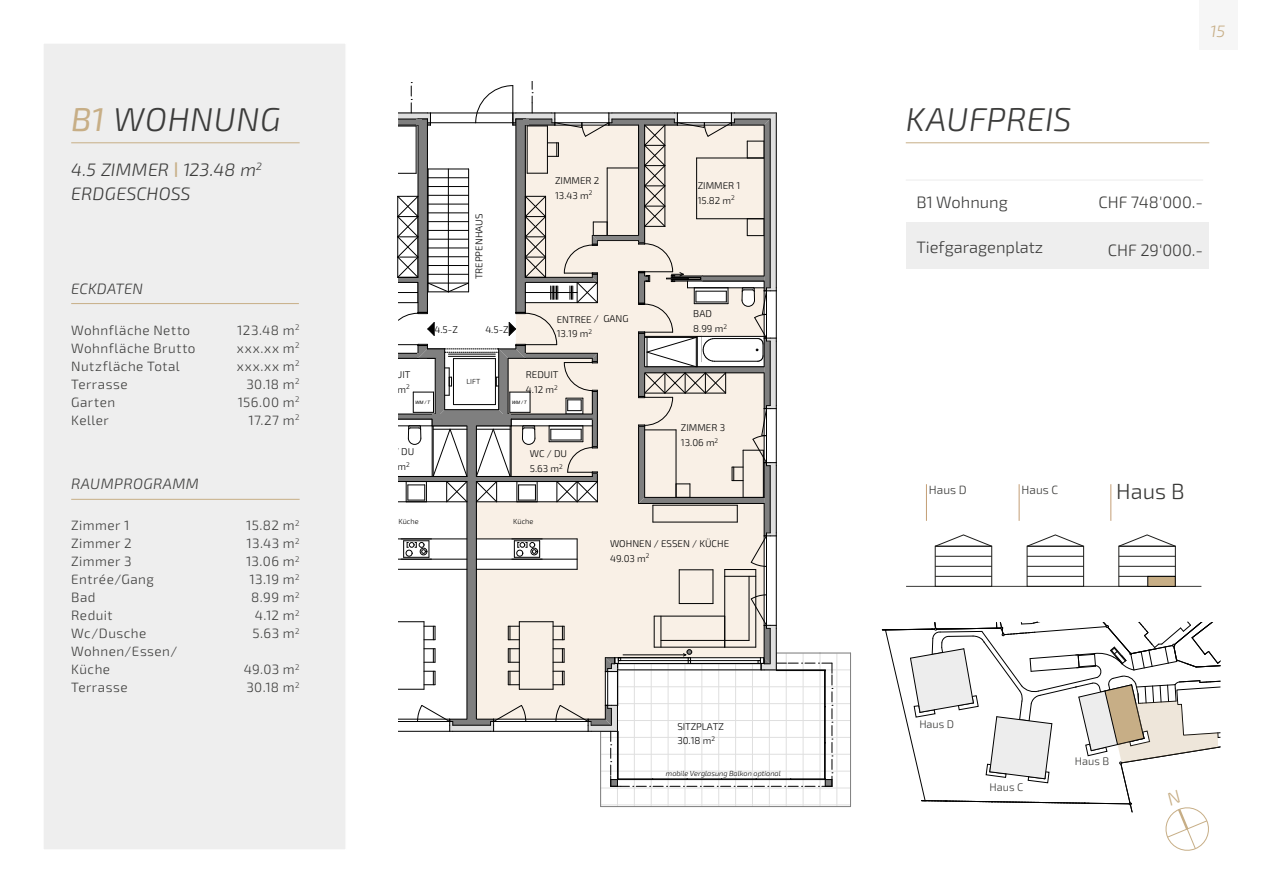
<style>
.page{position:relative;width:1263px;height:893px;background:#fff}
.page>*{position:absolute;margin:0;border:0;box-sizing:border-box;transform-origin:0 0}
.t1{font:italic 300 33px "Exo 2";letter-spacing:.02em;color:#3c3c3b}
.t2{font:300 21.9px "Exo 2";color:#383836}
.t3{font:italic 300 18px/24px "Exo 2";color:#3c3c3b}
.t4{font:300 16.5px "Exo 2";color:#3c3c3b}
.t5{font:italic 300 16.5px "Exo 2";color:#c7ae86}
.t6{font:italic 300 15px "Exo 2";letter-spacing:.025em;color:#3c3c3b}
.t7{font:italic 300 15px "Exo 2";letter-spacing:.005em;color:#3c3c3b}
.t8{font:300 13.5px/18px "Exo 2";letter-spacing:.035em;color:#3c3c3b}
.t9{font:300 11.85px "Exo 2";color:#383836}
.t10{font:300 10.95px "Exo 2";color:#383836}
.t11{font:300 9.75px/14.9px "Exo 2";color:#000}
.t12{font:italic 300 7.35px "Exo 2";letter-spacing:-.005em;color:#000}
.t13{font:300 7.35px "Exo 2";color:#000}
.t14{font:italic 4.65px "Arial";color:#000}
.s1{font-weight:400;color:#c7ae86}
.s2{font-family:"Korolev";font-weight:500;font-style:normal;color:#c7ae86}
</style>
<div class="page">
<hr style="left:906px;top:586px;width:295px;height:1px;background:#383836">
<hr style="left:935px;top:556px;width:57px;height:1px;background:#1d1d1b">
<hr style="left:935px;top:566px;width:57px;height:1px;background:#1d1d1b">
<hr style="left:935px;top:576px;width:57px;height:1px;background:#1d1d1b">
<hr style="left:1027px;top:556px;width:56px;height:1px;background:#1d1d1b">
<hr style="left:1027px;top:566px;width:56px;height:1px;background:#1d1d1b">
<hr style="left:1027px;top:576px;width:56px;height:1px;background:#1d1d1b">
<hr style="left:1119px;top:556px;width:56px;height:1px;background:#1d1d1b">
<hr style="left:1119px;top:566px;width:56px;height:1px;background:#1d1d1b">
<hr style="left:1119px;top:576px;width:56px;height:1px;background:#1d1d1b">
<div style="left:935px;top:546px;width:57px;height:40px;border:1px solid #1d1d1b"></div>
<div style="left:1027px;top:546px;width:57px;height:40px;border:1px solid #1d1d1b"></div>
<svg style="left:935px;top:535px;width:57px;height:12px"></svg>
<svg style="left:1027px;top:535px;width:57px;height:12px"></svg>
<svg style="left:1118px;top:535px;width:58px;height:12px"></svg>
<hr style="left:926px;top:484px;width:1px;height:37px;background:#c49e75">
<hr style="left:1019px;top:484px;width:1px;height:37px;background:#c49e75">
<hr style="left:1110px;top:484px;width:1px;height:37px;background:#c49e75">
<div style="left:1199px;top:0;width:38px;height:50px;background:#f6f6f6"></div>
<div style="left:43px;top:43px;width:304px;height:807px;background:#eee;border:1px solid #fff"></div>
<hr style="left:906px;top:142px;width:303px;height:1px;background:#c7ae86">
<div style="left:906px;top:223px;width:303px;height:46px;background:#eee"></div>
<hr style="left:906px;top:179px;width:297px;height:2px;background:#eee">
<hr style="left:850px;top:653px;width:1px;height:153px;background:#7f7f7f">
<hr style="left:601px;top:806px;width:249px;height:1px;background:#7f7f7f">
<svg style="left:397px;top:82px;width:453px;height:724px"></svg>
<div style="left:1148px;top:576px;width:27px;height:10px;background:#c7ae86"></div>
<div style="left:1148px;top:576px;width:27px;height:10px;border:1px solid #000"></div>
<hr style="left:71px;top:303px;width:228px;height:1px;background:#c7ae86">
<hr style="left:71px;top:142px;width:229px;height:1px;background:#c7ae86">
<hr style="left:71px;top:499px;width:229px;height:1px;background:#c7ae86">
<svg style="left:881px;top:622px;width:340px;height:229px"></svg>
<h1 class="t1" style="left:71px;top:101px;width:211px"><span class="s1">B1</span> WOHNUNG</h1>
<h3 class="t3" style="left:71px;top:158px;width:192px">4.5 ZIMMER <span class="s2">|</span> 123.48 m<sup>2<br></sup>ERDGESCHOSS</h3>
<p class="t7" style="left:71px;top:280px;width:73px">ECKDATEN</p>
<p class="t8" style="left:71px;top:321px;width:126px">Wohnfläche Netto<br>Wohnfläche Brutto<br>Nutzfläche Total<br>Terrasse<br>Garten<br>Keller</p>
<p class="t6" style="left:71px;top:475px;width:129px">RAUMPROGRAMM</p>
<p class="t8" style="left:71px;top:517px;width:108px">Zimmer 1<br>Zimmer 2<br>Zimmer 3<br>Entrée/Gang<br>Bad<br>Reduit<br>Wc/Dusche<br>Wohnen/Essen/<br>Küche<br>Terrasse</p>
<p class="t8" style="left:237px;top:321px;width:64px;text-align:right">123.48 m<sup>2 </sup>xxx.xx m<sup>2 </sup>xxx.xx m<sup>2<br></sup>30.18 m<sup>2<br></sup>156.00 m<sup>2<br></sup>17.27 m<sup>2</sup></p>
<p class="t8" style="left:246px;top:517px;width:55px;text-align:right">15.82 m<sup>2<br></sup>13.43 m<sup>2<br></sup>13.06 m<sup>2<br></sup>13.19 m<sup>2<br></sup>8.99 m<sup>2<br></sup>4.12 m<sup>2<br></sup>5.63 m<sup>2</sup></p>
<p class="t8" style="left:244px;top:661px;width:57px">49.03 m<sup>2<br></sup>30.18 m<sup>2</sup></p>
<p class="t11" style="left:237px;top:551px;width:41px">49.03 m<sup>2</sup></p>
<p class="t11" style="left:378px;top:367px;width:34px">REDUIT</p>
<p class="t11" style="left:472px;top:279px;width:67px;rotate:-90deg">TREPPENHAUS</p>
<p class="t11" style="left:434px;top:323px;width:25px">4.5-Z</p>
<p class="t11" style="left:485px;top:323px;width:25px">4.5-Z</p>
<p class="t13" style="left:466px;top:377px;width:15px">LIFT</p>
<p class="t11" style="left:555px;top:173px;width:46px">ZIMMER 2<br>13.43 m<sup>2</sup></p>
<p class="t11" style="left:557px;top:312px;width:73px">ENTREE / GANG<br>13.19 m<sup>2</sup></p>
<p class="t11" style="left:526px;top:367px;width:34px">REDUIT<br>4.12 m<sup>2</sup></p>
<p class="t14" style="left:415px;top:399px;width:16px">WM / T</p>
<p class="t14" style="left:512px;top:399px;width:16px">WM / T</p>
<p class="t11" style="left:377px;top:444px;width:39px">WC / DU</p>
<p class="t11" style="left:530px;top:447px;width:39px">WC / DU<br>5.63 m<sup>2</sup></p>
<p class="t13" style="left:398px;top:518px;width:22px">Küche</p>
<p class="t13" style="left:513px;top:518px;width:22px">Küche</p>
<p class="t11" style="left:698px;top:178px;width:44px">ZIMMER 1<br>15.82 m<sup>2</sup></p>
<p class="t11" style="left:693px;top:307px;width:35px">BAD<br>8.99 m<sup>2</sup></p>
<p class="t11" style="left:681px;top:421px;width:46px">ZIMMER 3<br>13.06 m<sup>2</sup></p>
<p class="t11" style="left:610px;top:536px;width:121px">WOHNEN / ESSEN / KÜCHE<br>49.03 m<sup>2</sup></p>
<p class="t11" style="left:677px;top:719px;width:48px">SITZPLATZ<br>30.18 m<sup>2</sup></p>
<p class="t12" style="left:666px;top:770px;width:116px">mobile Verglasung Balkon optional</p>
<h1 class="t1" style="left:906px;top:101px;width:167px">KAUFPREIS</h1>
<p class="t4" style="left:916px;top:192px;width:93px">B1 Wohnung</p>
<p class="t4" style="left:916px;top:237px;width:128px">Tiefgaragenplatz</p>
<p class="t5" style="left:1210px;top:22px;width:17px">15</p>
<p class="t4" style="left:1098px;top:192px;width:106px">CHF 748'000.-</p>
<p class="t4" style="left:1108px;top:240px;width:97px">CHF 29'000.-</p>
<p class="t9" style="left:929px;top:483px;width:39px">Haus D</p>
<p class="t9" style="left:1021px;top:483px;width:38px">Haus C</p>
<h2 class="t2" style="left:1116px;top:479px;width:70px">Haus B</h2>
<p class="t10" style="left:919px;top:717px;width:36px">Haus D</p>
<p class="t10" style="left:990px;top:781px;width:35px">Haus C</p>
<p class="t10" style="left:1075px;top:755px;width:36px">Haus B</p>
</div>
